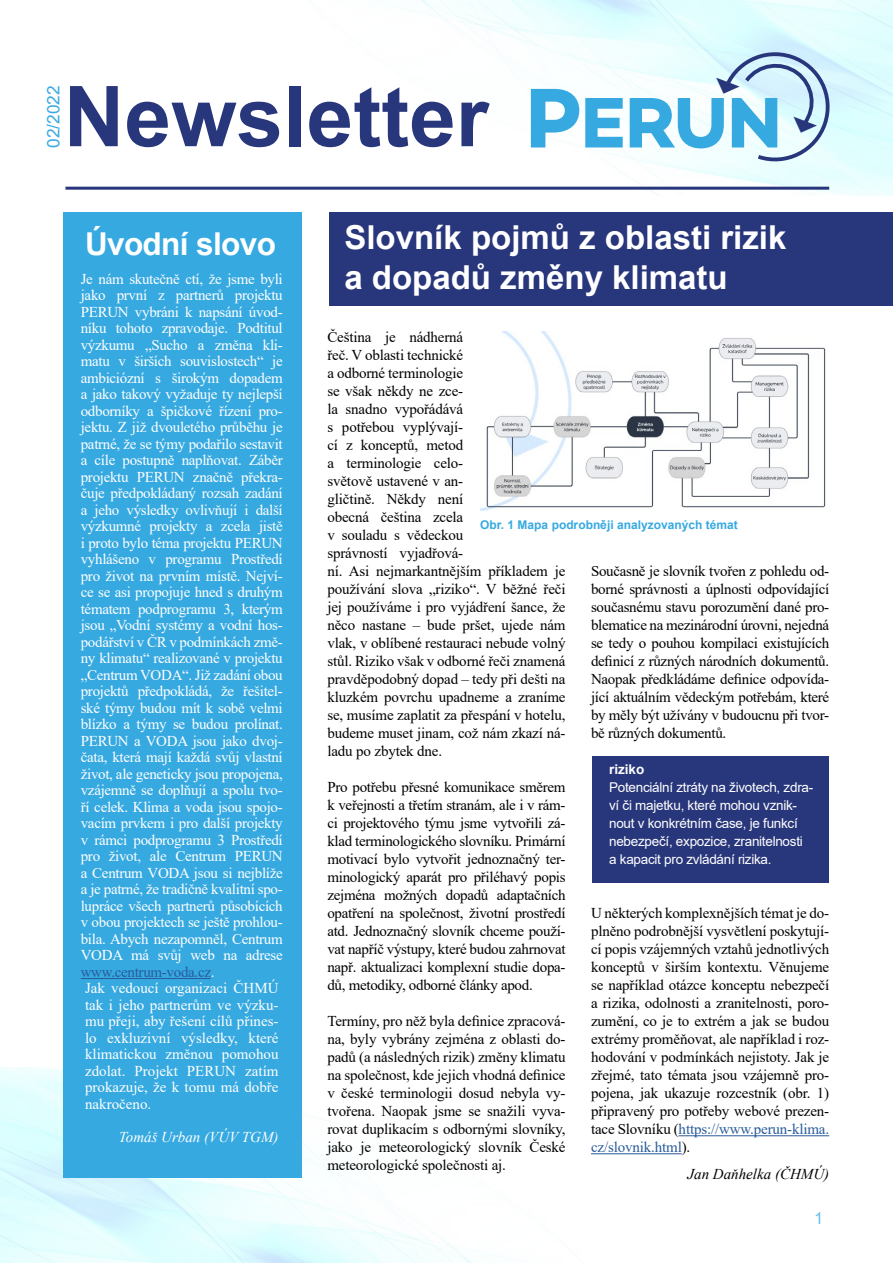
<style>
.page{position:relative;width:893px;height:1263px;background:#fff}
.page>*{position:absolute;margin:0;border:0;box-sizing:border-box;transform-origin:0 0}
.t1{font:700 84px "Arial";color:#28367b}
.t2{font:700 72.75px "Campton";color:#36a9e1}
.t3{font:700 33px/39.6px "Arial";color:#fff}
.t4{font:700 31.5px "Arial";letter-spacing:-.02em;color:#fff}
.t5{font:17.25px "Arial";color:#36a9e1}
.t6{font:16.5px "Arial";color:#36a9e1}
.t7{font:15px/18px "Times New Roman";letter-spacing:-.01em;color:#000;text-align:justify}
.t8{font:15px/16.5px "Times New Roman";letter-spacing:-.02em;color:#fff}
.t9{font:italic 15px "Times New Roman";color:#fff}
.t10{font:italic 15px "Times New Roman";color:#000}
.t11{font:13.5px/18px "Arial";letter-spacing:-.02em;color:#fff}
.t12{font:700 13.5px "Arial";color:#fff}
.t13{font:700 12px "Arial";color:#36a9e1}
.s1{font-size:86.1px}
.s2{color:#275b9b}
</style>
<div class="page">
<img style="left:0;top:1067px;width:830px;height:196px">
<div style="left:64px;top:213px;width:238px;height:965px;background:#36a9e1"></div>
<hr style="left:65px;top:187px;width:764px;height:3px;background:#28367b">
<hr style="left:81px;top:978px;width:130px;height:1px;background:#275b9b">
<img style="left:480px;top:331px;width:346px;height:180px">
<div style="left:330px;top:213px;width:563px;height:93px;background:#28367b"></div>
<hr style="left:679px;top:1135px;width:150px;height:1px;background:#275b9b">
<hr style="left:591px;top:1153px;width:91px;height:1px;background:#275b9b">
<div style="left:592px;top:756px;width:236px;height:127px;background:#28367b"></div>
<svg style="left:712px;top:43px;width:127px;height:123px"></svg>
<p class="t5" style="left:41px;top:148px;width:64px;rotate:-90deg">02/2022</p>
<h1 class="t1" style="left:64px;top:57px;width:426px">Newsletter</h1>
<h2 class="t2" style="left:526px;top:76px;width:257px"><span class="s1">P</span>ERUN</h2>
<h3 class="t4" style="left:85px;top:221px;width:192px">Úvodní slovo</h3>
<p class="t8" style="left:81px;top:270px;width:204px">Je nám skutečně ctí, že jsme byli jako první z partnerů projektu<br>PERUN vybráni k napsání úvod&shy;níku tohoto zpravodaje. Podtitul výzkumu „Sucho a změna kli&shy;matu v širších souvislostech“ je ambiciózní s širokým dopadem a jako takový vyžaduje ty nejlepší odborníky a špičkové řízení pro&shy;jektu. Z již dvouletého průběhu je patrné, že se týmy podařilo sestavit a cíle postupně naplňovat. Záběr projektu PERUN značně překra&shy;čuje předpokládaný rozsah zadání a jeho výsledky ovlivňují i další výzkumné projekty a zcela jistě i proto bylo téma projektu PERUN vyhlášeno v programu Prostředí pro život na prvním místě. Nejví&shy;ce se asi propojuje hned s druhým tématem podprogramu 3, kterým jsou „Vodní systémy a vodní hos&shy;podářství v ČR v podmínkách změ&shy;ny klimatu“ realizované v projektu „Centrum VODA“. Již zadání obou projektů předpokládá, že řešitel&shy;ské týmy budou mít k sobě velmi blízko a týmy se budou prolínat.<br>PERUN a VODA jsou jako dvoj&shy;čata, která mají každá svůj vlastní život, ale geneticky jsou propojena, vzájemně se doplňují a spolu tvo&shy;ří celek. Klima a voda jsou spojo&shy;vacím prvkem i pro další projekty v rámci podprogramu 3 Prostředí pro život, ale Centrum PERUN a Centrum VODA jsou si nejblíže a je patrné, že tradičně kvalitní spo&shy;lupráce všech partnerů působících v obou projektech se ještě prohlou&shy;bila. Abych nezapomněl, Centrum<br>VODA má svůj web na adrese <span class="s2">www.centrum-voda.cz</span>.<br>Jak vedoucí organizaci ČHMÚ tak i jeho partnerům ve výzku&shy;mu přeji, aby řešení cílů přines&shy;lo exkluzivní výsledky, které klimatickou změnou pomohou zdolat. Projekt PERUN zatím prokazuje, že k tomu má dobře nakročeno.</p>
<p class="t9" style="left:119px;top:1126px;width:161px">Tomáš Urban (VÚV TGM)</p>
<h3 class="t3" style="left:344px;top:218px;width:443px">Slovník pojmů z oblasti rizik a dopadů změny klimatu</h3>
<p class="t7" style="left:327px;top:328px;width:240px;text-align:left">Čeština je nádherná<br>řeč. V oblasti technické<br>a odborné terminologie<br>se však někdy ne zce-<br>la snadno vypořádává<br>s potřebou vyplývají-<br>cí z konceptů, metod<br>a terminologie celo-<br>světově ustavené v an-<br>gličtině. Někdy není<br>obecná čeština zcela<br>v souladu s vědeckou<br>správností vyjadřová-<br>ní. Asi nejmarkantnějším příkladem je používání slova „riziko“. V běžné řeči jej používáme i pro vyjádření šance, že něco nastane – bude pršet, ujede nám vlak, v oblíbené restauraci nebude volný stůl. Riziko však v odborné řeči znamená pravděpodobný dopad – tedy při dešti na kluzkém povrchu upadneme a zraníme se, musíme zaplatit za přespání v hotelu, budeme muset jinam, což nám zkazí ná&shy;ladu po zbytek dne.</p>
<p class="t7" style="left:327px;top:778px;width:240px">Pro potřebu přesné komunikace směrem k veřejnosti a třetím stranám, ale i v rám&shy;ci projektového týmu jsme vytvořili zá&shy;klad terminologického slovníku. Primární motivací bylo vytvořit jednoznačný ter&shy;minologický aparát pro přiléhavý popis zejména možných dopadů adaptačních opatření na společnost, životní prostředí atd. Jednoznačný slovník chceme použí&shy;vat napříč výstupy, které budou zahrnovat např. aktualizaci komplexní studie dopa&shy;dů, metodiky, odborné články apod.</p>
<p class="t7" style="left:327px;top:1012px;width:240px">Termíny, pro něž byla definice zpracová&shy;na, byly vybrány zejména z oblasti do&shy;padů (a následných rizik) změny klimatu na společnost, kde jejich vhodná definice v české terminologii dosud nebyla vy&shy;tvořena. Naopak jsme se snažili vyva&shy;rovat duplikacím s odbornými slovníky, jako je meteorologický slovník České meteorologické společnosti aj.</p>
<p class="t13" style="left:480px;top:517px;width:259px">Obr. 1 Mapa podrobněji analyzovaných témat</p>
<p class="t7" style="left:591px;top:562px;width:240px">Současně je slovník tvořen z pohledu od&shy;borné správnosti a úplnosti odpovídající současnému stavu porozumění dané pro&shy;blematice na mezinárodní úrovni, nejedná se tedy o pouhou kompilaci existujících definicí z různých národních dokumentů.<br>Naopak předkládáme definice odpovída&shy;jící aktuálním vědeckým potřebám, které by měly být užívány v budoucnu při tvor&shy;bě různých dokumentů.</p>
<p class="t12" style="left:609px;top:760px;width:37px">riziko</p>
<p class="t11" style="left:609px;top:778px;width:206px">Potenciální ztráty na životech, zdra&shy;ví či majetku, které mohou vznik&shy;nout v konkrétním čase, je funkcí nebezpečí, expozice, zranitelnosti a kapacit pro zvládání rizika.</p>
<p class="t7" style="left:591px;top:904px;width:240px">U některých komplexnějších témat je do&shy;plněno podrobnější vysvětlení poskytují&shy;cí popis vzájemných vztahů jednotlivých konceptů v širším kontextu. Věnujeme se například otázce konceptu nebezpečí a rizika, odolnosti a zranitelnosti, poro&shy;zumění, co je to extrém a jak se budou extrémy proměňovat, ale například i roz&shy;hodování v podmínkách nejistoty. Jak je zřejmé, tato témata jsou vzájemně pro&shy;pojena, jak ukazuje rozcestník (obr. 1) připravený pro potřeby webové prezen&shy;tace Slovníku (<span class="s2">https://www.perun-klima. cz/slovnik.html</span>).</p>
<p class="t10" style="left:688px;top:1163px;width:143px">Jan Daňhelka (ČHMÚ)</p>
<p class="t6" style="left:814px;top:1207px;width:11px">1</p>
</div>
